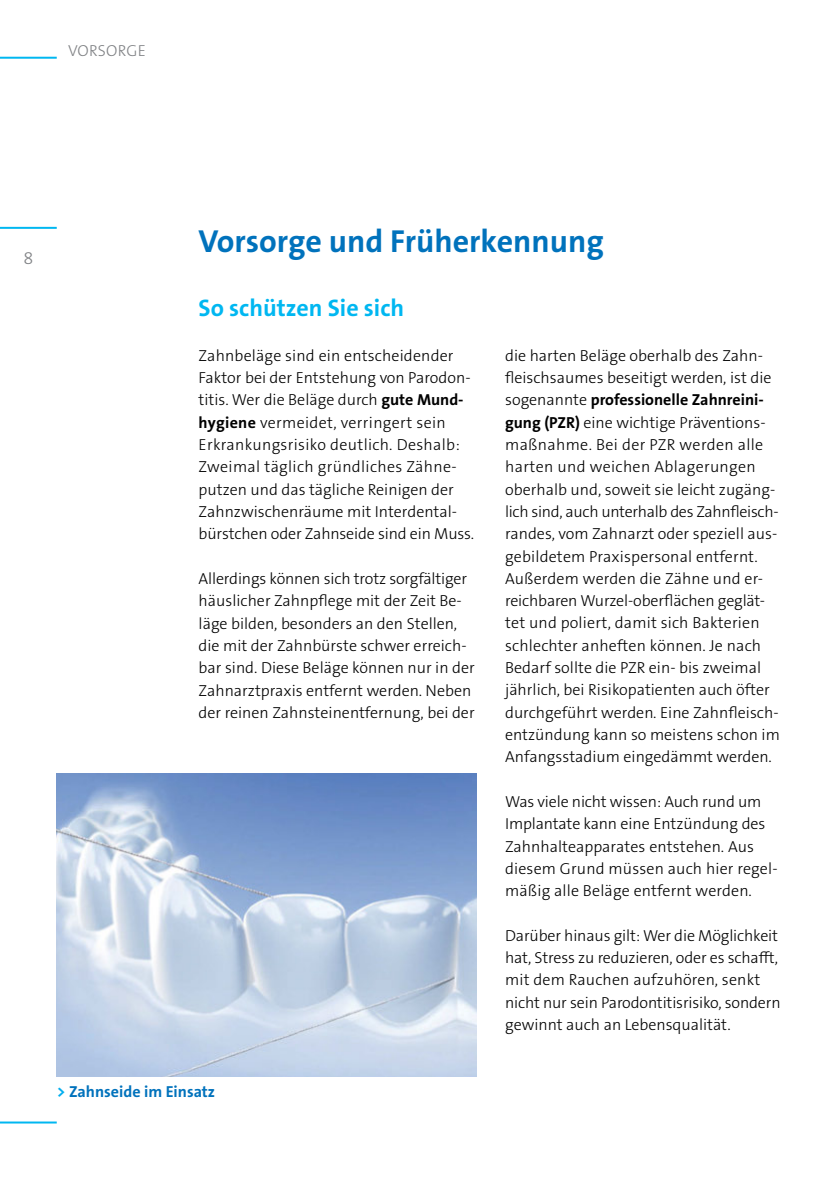
<style>
.page{position:relative;width:840px;height:1191px;background:#fff}
.page>*{position:absolute;margin:0;border:0;box-sizing:border-box;transform-origin:0 0}
.t1{font:700 32px "The Sans B Plus W7";color:#0072bc}
.t2{font:700 24px "The Sans B Plus W7";color:#00b7f1}
.t3{font:300 18px "The Sans B Plus W3";color:#808285}
.t4{font:300 16px/22.4px "The Sans B Plus W3";color:#000}
.t5{font:700 16px "The Sans B Plus W7";color:#000}
.t6{font:700 16px "The Sans B Plus W7";color:#0072bc}
.t7{font:300 16px "The Sans B Plus W3";letter-spacing:.015em;color:#808285}
.s1{font-family:"The Sans B Plus W7";font-weight:700}
.s2{color:#00aeef}
.s3{font-family:"The Sans B Plus W3";font-weight:300}
</style>
<div class="page">
<hr style="left:0;top:57px;width:57px;height:2px;background:#00b7f1">
<hr style="left:0;top:227px;width:57px;height:2px;background:#00b7f1">
<hr style="left:0;top:1121px;width:57px;height:2px;background:#00b7f1">
<img style="left:57px;top:774px;width:419px;height:302px">
<p class="t7" style="left:68px;top:40px;width:79px">VORSORGE</p>
<p class="t3" style="left:23px;top:246px;width:11px">8</p>
<h1 class="t1" style="left:198px;top:220px;width:406px">Vorsorge und Früherkennung</h1>
<h2 class="t2" style="left:198px;top:292px;width:207px">So schützen Sie sich</h2>
<p class="t4" style="left:198px;top:344px;width:277px">Zahnbeläge sind ein entscheidender Faktor bei der Entstehung von Parodon&shy;titis. Wer die Beläge durch <span class="s1">gute Mund&shy;hygiene</span> vermeidet, verringert sein Erkrankungsrisiko deutlich. Deshalb:<br>Zweimal täglich gründliches Zähne&shy;putzen und das tägliche Reinigen der Zahnzwischenräume mit Interdental&shy;bürstchen oder Zahnseide sind ein Muss.</p>
<p class="t4" style="left:198px;top:567px;width:277px">Allerdings können sich trotz sorgfältiger häuslicher Zahnpflege mit der Zeit Be&shy;läge bilden, besonders an den Stellen, die mit der Zahnbürste schwer erreich&shy;bar sind. Diese Beläge können nur in der Zahnarztpraxis entfernt werden. Neben der reinen Zahnsteinentfernung, bei der</p>
<p class="t6" style="left:57px;top:1081px;width:160px"><span class="s2">&gt;</span> Zahnseide im Einsatz</p>
<p class="t4" style="left:505px;top:344px;width:268px">die harten Beläge oberhalb des Zahn&shy;fleischsaumes beseitigt werden, ist die</p>
<p class="t5" style="left:505px;top:390px;width:260px"><span class="s3">sogenannte</span> professionelle Zahnreini-</p>
<p class="t4" style="left:505px;top:411px;width:276px"><span class="s1">gung (PZR)</span> eine wichtige Präventions&shy;maßnahme. Bei der PZR werden alle harten und weichen Ablagerungen oberhalb und, soweit sie leicht zugäng&shy;lich sind, auch unterhalb des Zahnfleisch&shy;randes, vom Zahnarzt oder speziell aus&shy;gebildetem Praxispersonal entfernt.<br>Außerdem werden die Zähne und er&shy;reichbaren Wurzel-oberflächen geglät&shy;tet und poliert, damit sich Bakterien schlechter anheften können. Je nach Bedarf sollte die PZR ein- bis zweimal jährlich, bei Risikopatienten auch öfter durchgeführt werden. Eine Zahnfleisch&shy;entzündung kann so meistens schon im Anfangsstadium eingedämmt werden.</p>
<p class="t4" style="left:505px;top:790px;width:274px">Was viele nicht wissen: Auch rund um Implantate kann eine Entzündung des Zahnhalteapparates entstehen. Aus diesem Grund müssen auch hier regel&shy;mäßig alle Beläge entfernt werden.</p>
<p class="t4" style="left:505px;top:924px;width:277px">Darüber hinaus gilt: Wer die Möglichkeit hat, Stress zu reduzieren, oder es schafft, mit dem Rauchen aufzuhören, senkt nicht nur sein Parodontitisrisiko, sondern gewinnt auch an Lebensqualität.</p>
</div>
